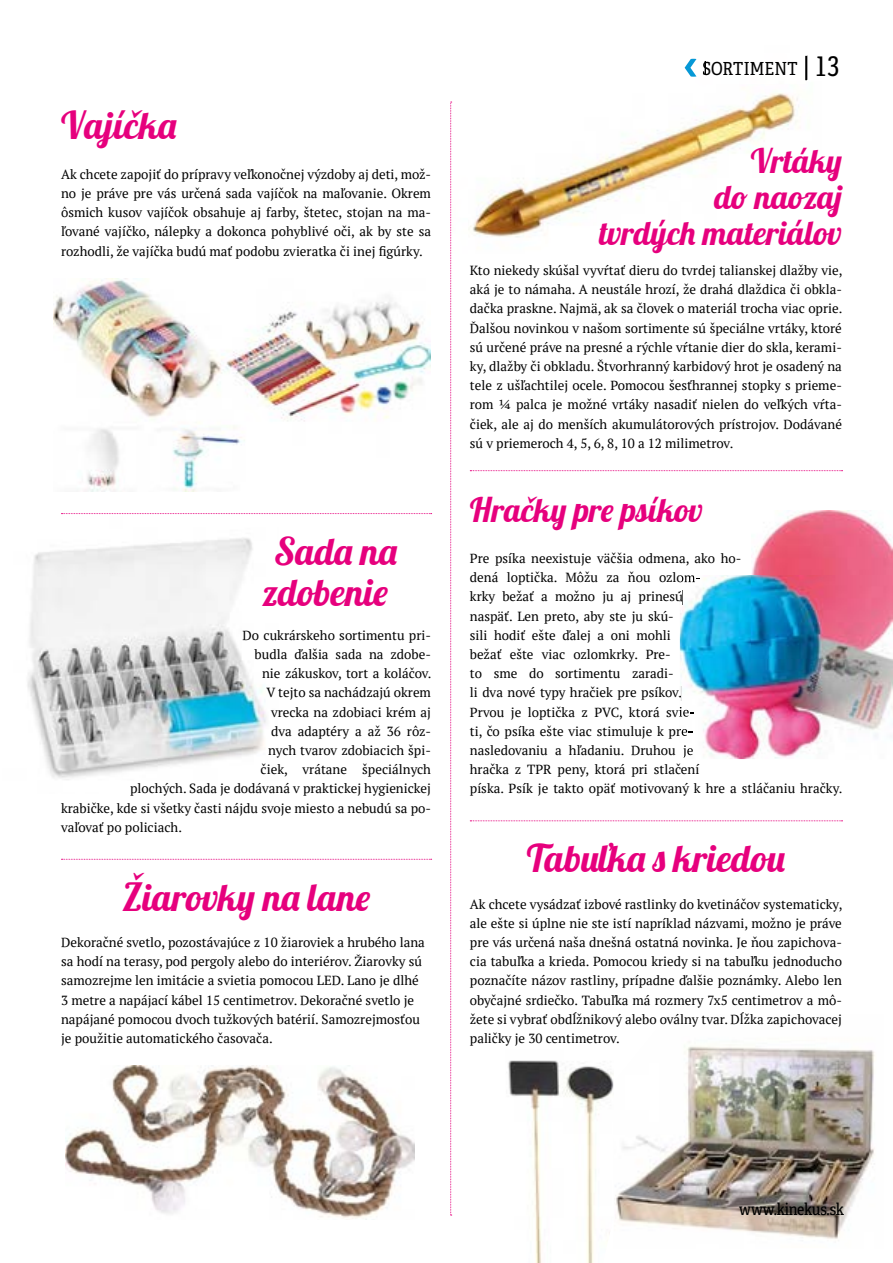
<style>
.page{position:relative;width:893px;height:1263px;background:#fff}
.page>*{position:absolute;margin:0;border:0;box-sizing:border-box;transform-origin:0 0}
.t1{font:37.5px/40.5px "Lobster";color:#e6007d;text-align:center}
.t2{font:33px/36px "Lobster";color:#e6007d;text-align:right}
.t3{font:18px "Adelle Condensed";letter-spacing:.005em;color:#000}
.t4{font:16.5px "Adelle Condensed";letter-spacing:-.02em;color:#000}
.t5{font:13.2px/19.2px "PT Serif";color:#000;text-align:justify}
.s1{font-size:27px}
</style>
<div class="page">
<img style="left:615px;top:1046px;width:260px;height:193px">
<img style="left:508px;top:1060px;width:106px;height:203px">
<img style="left:468px;top:55px;width:339px;height:182px">
<img style="left:27px;top:538px;width:239px;height:242px">
<img style="left:54px;top:279px;width:376px;height:213px">
<svg style="left:61px;top:513px;width:371px;height:1px"></svg>
<svg style="left:61px;top:859px;width:371px;height:1px"></svg>
<svg style="left:470px;top:470px;width:373px;height:1px"></svg>
<svg style="left:470px;top:820px;width:373px;height:1px"></svg>
<img style="left:66px;top:1066px;width:348px;height:153px">
<img style="left:752px;top:510px;width:141px;height:65px">
<img style="left:680px;top:575px;width:213px;height:184px">
<img style="left:680px;top:575px;width:15px;height:10px">
<svg style="left:680px;top:591px;width:3px;height:13px"></svg>
<svg style="left:680px;top:687px;width:1px;height:13px"></svg>
<svg style="left:680px;top:706px;width:14px;height:13px"></svg>
<img style="left:680px;top:725px;width:7px;height:14px">
<svg style="left:680px;top:745px;width:13px;height:13px"></svg>
<svg style="left:450px;top:102px;width:2px;height:1114px"></svg>
<img style="left:705px;top:55px;width:101px;height:29px">
<svg style="left:805px;top:56px;width:1px;height:24px"></svg>
<img style="left:705px;top:61px;width:92px;height:14px">
<img style="left:675px;top:55px;width:30px;height:31px">
<svg style="left:703px;top:61px;width:2px;height:14px"></svg>
<svg style="left:685px;top:59px;width:11px;height:18px"></svg>
<h1 class="t1" style="left:61px;top:109px;width:118px">Vajíčka</h1>
<p class="t5" style="left:61px;top:164px;width:371px">Ak chcete zapojiť do prípravy veľkonočnej výzdoby aj deti, mož&shy;no je práve pre vás určená sada vajíčok na maľovanie. Okrem ôsmich kusov vajíčok obsahuje aj farby, štetec, stojan na ma&shy;ľované vajíčko, nálepky a dokonca pohyblivé oči, ak by ste sa rozhodli, že vajíčka budú mať podobu zvieratka či inej figúrky.</p>
<h1 class="t1" style="left:262px;top:535px;width:137px">Sada na zdobenie</h1>
<p class="t5" style="left:243px;top:625px;width:190px">Do cukrárskeho sortimentu pri-</p>
<p class="t5" style="left:255px;top:644px;width:178px">budla ďalšia sada na zdobe-</p>
<p class="t5" style="left:262px;top:664px;width:171px">nie zákuskov, tort a koláčov.</p>
<p class="t5" style="left:267px;top:683px;width:166px">V tejto sa nachádzajú okrem</p>
<p class="t5" style="left:271px;top:702px;width:161px">vrecka na zdobiaci krém aj</p>
<p class="t5" style="left:271px;top:721px;width:161px">dva adaptéry a až 36 rôz-</p>
<p class="t5" style="left:268px;top:740px;width:164px">nych tvarov zdobiacich špi-</p>
<p class="t5" style="left:261px;top:760px;width:172px">čiek, vrátane špeciálnych</p>
<p class="t5" style="left:130px;top:779px;width:302px">plochých. Sada je dodávaná v praktickej hygienickej</p>
<p class="t5" style="left:61px;top:798px;width:371px">krabičke, kde si všetky časti nájdu svoje miesto a nebudú sa po-</p>
<p class="t5" style="left:61px;top:817px;width:122px">vaľovať po policiach.</p>
<h1 class="t1" style="left:122px;top:881px;width:250px">Žiarovky na lane</h1>
<p class="t5" style="left:61px;top:932px;width:365px;text-align:left">Dekoračné svetlo, pozostávajúce z 10 žiaroviek a hrubého lana sa hodí na terasy, pod pergoly alebo do interiérov. Žiarovky sú samozrejme len imitácie a svietia pomocou LED. Lano je dlhé 3 metre a napájací kábel 15 centimetrov. Dekoračné svetlo je napájané pomocou dvoch tužkových batérií. Samozrejmosťou je použitie automatického časovača.</p>
<h3 class="t3" style="left:702px;top:56px;width:139px">SORTIMENT <span class="s1">| 13</span></h3>
<h2 class="t2" style="left:599px;top:147px;width:245px">Vrtáky<br>do naozaj<br>tvrdých materiálov</h2>
<p class="t5" style="left:470px;top:260px;width:374px">Kto niekedy skúšal vyvŕtať dieru do tvrdej talianskej dlažby vie, aká je to námaha. A neustále hrozí, že drahá dlaždica či obkla&shy;dačka praskne. Najmä, ak sa človek o materiál trocha viac oprie.<br>Ďalšou novinkou v našom sortimente sú špeciálne vrtáky, ktoré sú určené práve na presné a rýchle vŕtanie dier do skla, kerami&shy;ky, dlažby či obkladu. Štvorhranný karbidový hrot je osadený na tele z ušľachtilej ocele. Pomocou šesťhrannej stopky s prieme&shy;rom ¼ palca je možné vrtáky nasadiť nielen do veľkých vŕta&shy;čiek, ale aj do menších akumulátorových prístrojov. Dodávané sú v priemeroch 4, 5, 6, 8, 10 a 12 milimetrov.</p>
<h2 class="t2" style="left:470px;top:496px;width:235px">Hračky pre psíkov</h2>
<p class="t5" style="left:470px;top:548px;width:374px;text-align:left">Pre psíka neexistuje väčšia odmena, ako ho-<br>dená loptička. Môžu za ňou ozlom-<br>krky bežať a možno ju aj prinesú<br>naspäť. Len preto, aby ste ju skú-<br>sili hodiť ešte ďalej a oni mohli<br>bežať ešte viac ozlomkrky. Pre-<br>to sme do sortimentu zaradi-<br>li dva nové typy hračiek pre psíkov.<br>Prvou je loptička z PVC, ktorá svie-<br>ti, čo psíka ešte viac stimuluje k pre-<br>nasledovaniu a hľadaniu. Druhou je<br>hračka z TPR peny, ktorá pri stlačení<br>píska. Psík je takto opäť motivovaný k hre a stláčaniu hračky.</p>
<h1 class="t1" style="left:527px;top:842px;width:259px">Tabuľka s kriedou</h1>
<p class="t5" style="left:470px;top:894px;width:374px">Ak chcete vysádzať izbové rastlinky do kvetináčov systematicky, ale ešte si úplne nie ste istí napríklad názvami, možno je práve pre vás určená naša dnešná ostatná novinka. Je ňou zapichova&shy;cia tabuľka a krieda. Pomocou kriedy si na tabuľku jednoducho poznačíte názov rastliny, prípadne ďalšie poznámky. Alebo len obyčajné srdiečko. Tabuľka má rozmery 7x5 centimetrov a mô&shy;žete si vybrať obdĺžnikový alebo oválny tvar. Dĺžka zapichovacej paličky je 30 centimetrov.</p>
<p class="t4" style="left:739px;top:1197px;width:106px">www.kinekus.sk</p>
</div>
